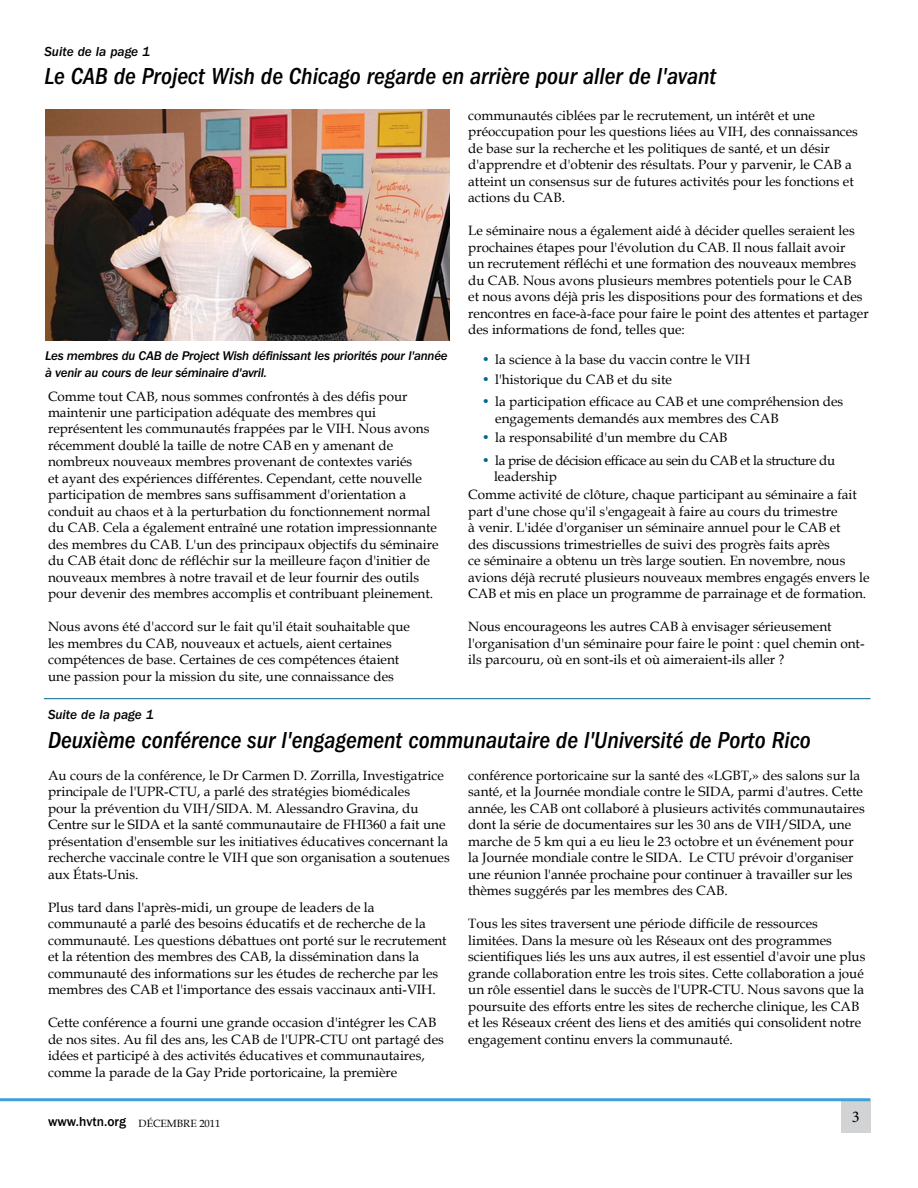
<style>
.page{position:relative;width:918px;height:1188px;background:#fff}
.page>*{position:absolute;margin:0;border:0;box-sizing:border-box;transform-origin:0 0}
.t1{font:italic 500 condensed 24px "ITC Franklin Gothic Std";color:#000}
.t2{font:16.5px "Minion Pro";color:#000}
.t3{font:13.5px/16.5px "Book Antiqua";color:#000}
.t4{font:13.5px/16.2px "Book Antiqua";letter-spacing:-.03em;color:#000}
.t5{font:13.5px "ITC Franklin Gothic Std Med It";color:#000}
.t6{font:500 13.5px "Franklin Gothic";color:#000}
.t7{font:13.05px/16.5px "ITC Franklin Gothic Std Med It";letter-spacing:-.02em;color:#000}
.t8{font:10.5px "Book Antiqua";color:#000}
.s1{color:#006990}
.s2{font-family:"Book Antiqua";font-weight:400;font-size:10.5px}
</style>
<div class="page">
<div style="left:841px;top:1101px;width:29px;height:31px;background:#d1d3d4"></div>
<hr style="left:0;top:1098px;width:870px;height:3px;background:#3fa1d6">
<hr style="left:44px;top:698px;width:826px;height:1px;background:#006990">
<img style="left:45px;top:110px;width:404px;height:231px">
<p class="t5" style="left:44px;top:44px;width:107px">Suite de la page 1</p>
<h1 class="t1" style="left:44px;top:63px;width:674px">Le CAB de Project Wish de Chicago regarde en arrière pour aller de l'avant</h1>
<p class="t7" style="left:45px;top:348px;width:404px">Les membres du CAB de Project Wish définissant les priorités pour l'année à venir au cours de leur séminaire d'avril.</p>
<p class="t3" style="left:48px;top:387px;width:392px">Comme tout CAB, nous sommes confrontés à des défis pour maintenir une participation adéquate des membres qui représentent les communautés frappées par le VIH. Nous avons récemment doublé la taille de notre CAB en y amenant de nombreux nouveaux membres provenant de contextes variés<br>et ayant des expériences différentes. Cependant, cette nouvelle participation de membres sans suffisamment d'orientation a conduit au chaos et à la perturbation du fonctionnement normal du CAB. Cela a également entraîné une rotation impressionnante des membres du CAB. L'un des principaux objectifs du séminaire du CAB était donc de réfléchir sur la meilleure façon d'initier de nouveaux membres à notre travail et de leur fournir des outils pour devenir des membres accomplis et contribuant pleinement.</p>
<p class="t3" style="left:48px;top:618px;width:364px">Nous avons été d'accord sur le fait qu'il était souhaitable que les membres du CAB, nouveaux et actuels, aient certaines compétences de base. Certaines de ces compétences étaient une passion pour la mission du site, une connaissance des</p>
<p class="t3" style="left:468px;top:107px;width:391px">communautés ciblées par le recrutement, un intérêt et une préoccupation pour les questions liées au VIH, des connaissances de base sur la recherche et les politiques de santé, et un désir d'apprendre et d'obtenir des résultats. Pour y parvenir, le CAB a atteint un consensus sur de futures activités pour les fonctions et actions du CAB.</p>
<p class="t3" style="left:468px;top:222px;width:402px">Le séminaire nous a également aidé à décider quelles seraient les prochaines étapes pour l'évolution du CAB. Il nous fallait avoir<br>un recrutement réfléchi et une formation des nouveaux membres du CAB. Nous avons plusieurs membres potentiels pour le CAB<br>et nous avons déjà pris les dispositions pour des formations et des rencontres en face-à-face pour faire le point des attentes et partager des informations de fond, telles que:</p>
<p class="t3" style="left:482px;top:351px;width:270px"><span class="s1">•</span> la science à la base du vaccin contre le VIH</p>
<p class="t3" style="left:482px;top:371px;width:192px"><span class="s1">•</span> l'historique du CAB et du site</p>
<p class="t3" style="left:495px;top:393px;width:350px;text-indent:-14px"><span class="s1">•</span> la participation efficace au CAB et une compréhension des engagements demandés aux membres des CAB</p>
<p class="t3" style="left:482px;top:429px;width:247px"><span class="s1">•</span> la responsabilité d'un membre du CAB</p>
<p class="t4" style="left:494px;top:452px;width:343px;text-indent:-12px"><span class="s1">•</span> la prise de décision efficace au sein du CAB et la structure du leadership</p>
<p class="t3" style="left:468px;top:486px;width:403px">Comme activité de clôture, chaque participant au séminaire a fait part d'une chose qu'il s'engageait à faire au cours du trimestre<br>à venir. L'idée d'organiser un séminaire annuel pour le CAB et<br>des discussions trimestrielles de suivi des progrès faits après<br>ce séminaire a obtenu un très large soutien. En novembre, nous avions déjà recruté plusieurs nouveaux membres engagés envers le CAB et mis en place un programme de parrainage et de formation.</p>
<p class="t3" style="left:468px;top:618px;width:398px">Nous encourageons les autres CAB à envisager sérieusement l'organisation d'un séminaire pour faire le point : quel chemin ont&shy;ils parcouru, où en sont-ils et où aimeraient-ils aller ?</p>
<p class="t5" style="left:48px;top:707px;width:107px">Suite de la page 1</p>
<h1 class="t1" style="left:48px;top:726px;width:764px">Deuxième conférence sur l'engagement communautaire de l'Université de Porto Rico</h1>
<p class="t3" style="left:48px;top:767px;width:403px">Au cours de la conférence, le Dr Carmen D. Zorrilla, Investigatrice principale de l'UPR-CTU, a parlé des stratégies biomédicales<br>pour la prévention du VIH/SIDA. M. Alessandro Gravina, du Centre sur le SIDA et la santé communautaire de FHI360 a fait une présentation d'ensemble sur les initiatives éducatives concernant la recherche vaccinale contre le VIH que son organisation a soutenues aux États-Unis.</p>
<p class="t3" style="left:48px;top:899px;width:400px">Plus tard dans l'après-midi, un groupe de leaders de la communauté a parlé des besoins éducatifs et de recherche de la communauté. Les questions débattues ont porté sur le recrutement et la rétention des membres des CAB, la dissémination dans la communauté des informations sur les études de recherche par les membres des CAB et l'importance des essais vaccinaux anti-VIH.</p>
<p class="t3" style="left:48px;top:1014px;width:397px">Cette conférence a fourni une grande occasion d'intégrer les CAB de nos sites. Au fil des ans, les CAB de l'UPR-CTU ont partagé des idées et participé à des activités éducatives et communautaires, comme la parade de la Gay Pride portoricaine, la première</p>
<p class="t6" style="left:48px;top:1114px;width:99px">www.hvtn.org <span class="s2">décembre</span></p>
<p class="t8" style="left:199px;top:1116px;width:22px">2011</p>
<p class="t3" style="left:468px;top:767px;width:398px">conférence portoricaine sur la santé des «LGBT,» des salons sur la santé, et la Journée mondiale contre le SIDA, parmi d'autres. Cette année, les CAB ont collaboré à plusieurs activités communautaires dont la série de documentaires sur les 30 ans de VIH/SIDA, une marche de 5 km qui a eu lieu le 23 octobre et un événement pour la Journée mondiale contre le SIDA. Le CTU prévoir d'organiser une réunion l'année prochaine pour continuer à travailler sur les thèmes suggérés par les membres des CAB.</p>
<p class="t3" style="left:468px;top:915px;width:399px">Tous les sites traversent une période difficile de ressources limitées. Dans la mesure où les Réseaux ont des programmes scientifiques liés les uns aux autres, il est essentiel d'avoir une plus grande collaboration entre les trois sites. Cette collaboration a joué un rôle essentiel dans le succès de l'UPR-CTU. Nous savons que la poursuite des efforts entre les sites de recherche clinique, les CAB et les Réseaux créent des liens et des amitiés qui consolident notre engagement continu envers la communauté.</p>
<p class="t2" style="left:852px;top:1106px;width:9px">3</p>
</div>
